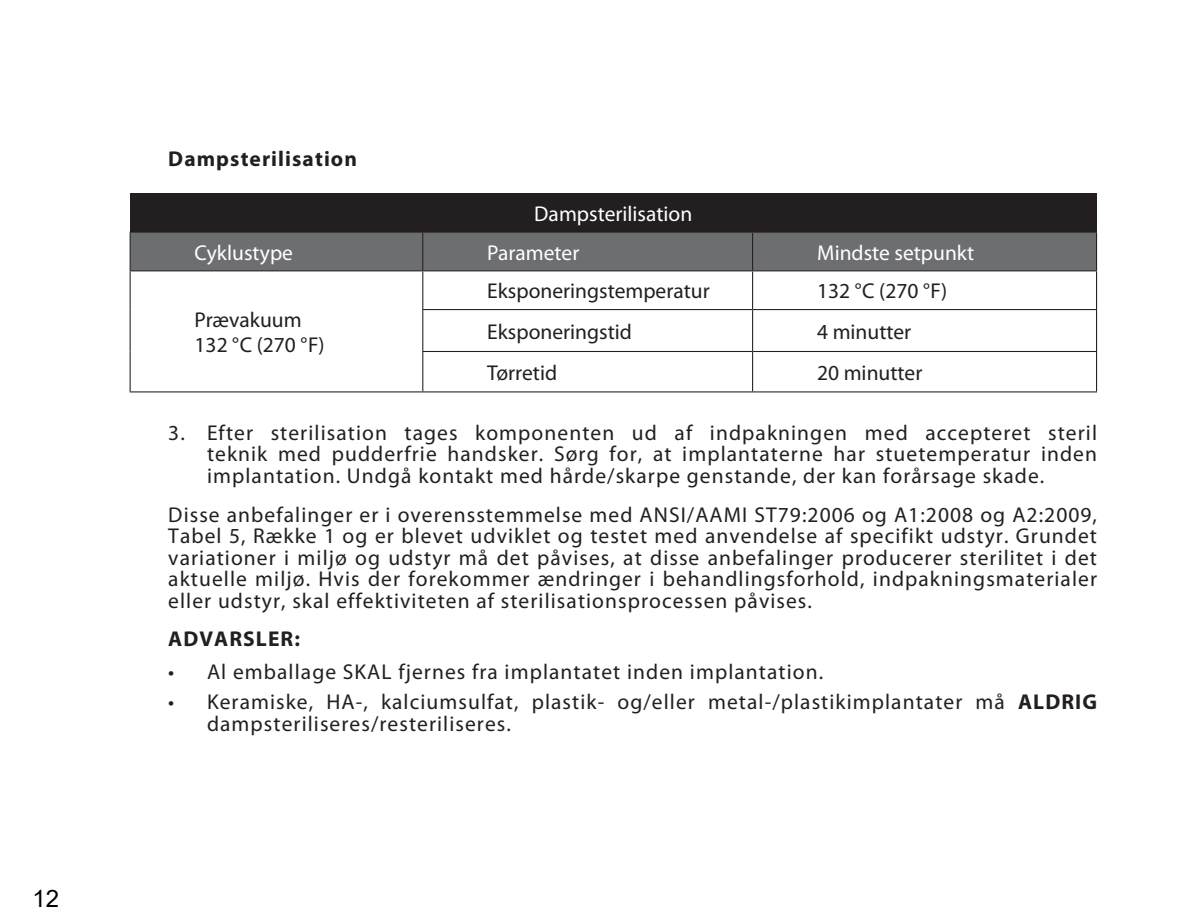
<style>
.page{position:relative;width:1188px;height:918px;background:#fff}
.page>*{position:absolute;margin:0;border:0;box-sizing:border-box;transform-origin:0 0}
.t1{font:24px "Arial";color:#000}
.t2{font:21.45px/21.5px "Myriad Pro";letter-spacing:.05em;color:#231f20;text-align:justify}
.t3{font:21.45px/25.8px "Myriad Pro";color:#231f20}
.t4{font:21.45px "Myriad Pro";color:#fff}
.t5{font:700 21.45px "Myriad Pro";letter-spacing:.05em;color:#231f20}
.s1{font-weight:700}
</style>
<div class="page">
<div style="left:130px;top:193px;width:967px;height:39px;background:#231f20"></div>
<div style="left:131px;top:233px;width:965px;height:37px;background:#6d6e70"></div>
<hr style="left:130px;top:233px;width:1px;height:37px;background:#231f20">
<hr style="left:130px;top:232px;width:293px;height:1px;background:#231f20">
<hr style="left:422px;top:233px;width:1px;height:37px;background:#231f20">
<hr style="left:423px;top:232px;width:330px;height:1px;background:#231f20">
<hr style="left:752px;top:233px;width:1px;height:37px;background:#231f20">
<hr style="left:1096px;top:233px;width:1px;height:37px;background:#231f20">
<hr style="left:753px;top:232px;width:344px;height:1px;background:#231f20">
<hr style="left:130px;top:271px;width:1px;height:39px;background:#231f20">
<hr style="left:130px;top:310px;width:1px;height:41px;background:#231f20">
<hr style="left:130px;top:351px;width:1px;height:40px;background:#231f20">
<hr style="left:130px;top:270px;width:293px;height:1px;background:#231f20">
<hr style="left:130px;top:391px;width:293px;height:1px;background:#231f20">
<hr style="left:422px;top:271px;width:1px;height:38px;background:#231f20">
<hr style="left:423px;top:270px;width:330px;height:1px;background:#231f20">
<hr style="left:752px;top:271px;width:1px;height:38px;background:#231f20">
<hr style="left:1096px;top:271px;width:1px;height:38px;background:#231f20">
<hr style="left:753px;top:270px;width:344px;height:1px;background:#231f20">
<hr style="left:422px;top:310px;width:1px;height:41px;background:#231f20">
<hr style="left:422px;top:309px;width:331px;height:1px;background:#231f20">
<hr style="left:752px;top:310px;width:1px;height:41px;background:#231f20">
<hr style="left:1096px;top:310px;width:1px;height:41px;background:#231f20">
<hr style="left:753px;top:309px;width:344px;height:1px;background:#231f20">
<hr style="left:422px;top:352px;width:1px;height:39px;background:#231f20">
<hr style="left:422px;top:351px;width:331px;height:1px;background:#231f20">
<hr style="left:423px;top:391px;width:330px;height:1px;background:#231f20">
<hr style="left:752px;top:352px;width:1px;height:39px;background:#231f20">
<hr style="left:1096px;top:352px;width:1px;height:39px;background:#231f20">
<hr style="left:753px;top:351px;width:344px;height:1px;background:#231f20">
<hr style="left:753px;top:391px;width:344px;height:1px;background:#231f20">
<p class="t1" style="left:32px;top:882px;width:28px">12</p>
<p class="t5" style="left:168px;top:150px;width:190px">Dampsterilisation</p>
<p class="t4" style="left:534px;top:205px;width:160px">Dampsterilisation</p>
<p class="t4" style="left:195px;top:244px;width:100px">Cyklustype</p>
<p class="t4" style="left:487px;top:244px;width:94px">Parameter</p>
<p class="t4" style="left:817px;top:244px;width:159px">Mindste setpunkt</p>
<p class="t3" style="left:195px;top:308px;width:131px">Prævakuum<br>132 °C (270 °F)</p>
<p class="t3" style="left:487px;top:280px;width:224px">Eksponeringstemperatur</p>
<p class="t2" style="left:817px;top:282px;width:131px">132 °C (270 °F)</p>
<p class="t3" style="left:487px;top:320px;width:146px">Eksponeringstid</p>
<p class="t3" style="left:817px;top:320px;width:96px">4 minutter</p>
<p class="t3" style="left:487px;top:362px;width:71px">Tørretid</p>
<p class="t3" style="left:817px;top:362px;width:107px">20 minutter</p>
<p class="t2" style="left:207px;top:424px;width:892px;text-indent:-39px">3. Efter sterilisation tages komponenten ud af indpakningen med accepteret steril teknik med pudderfrie handsker. Sørg for, at implantaterne har stuetemperatur inden implantation. Undgå kontakt med hårde/skarpe genstande, der kan forårsage skade.</p>
<p class="t2" style="left:168px;top:506px;width:930px">Disse anbefalinger er i overensstemmelse med ANSI/AAMI ST79:2006 og A1:2008 og A2:2009, Tabel 5, Række 1 og er blevet udviklet og testet med anvendelse af specifikt udstyr. Grundet variationer i miljø og udstyr må det påvises, at disse anbefalinger producerer sterilitet i det aktuelle miljø. Hvis der forekommer ændringer i behandlingsforhold, indpakningsmaterialer eller udstyr, skal effektiviteten af sterilisationsprocessen påvises.</p>
<p class="t5" style="left:168px;top:631px;width:133px">ADVARSLER:</p>
<p class="t2" style="left:168px;top:663px;width:656px">• Al emballage SKAL fjernes fra implantatet inden implantation.</p>
<p class="t2" style="left:207px;top:693px;width:892px;text-indent:-39px">• Keramiske, HA-, kalciumsulfat, plastik- og/eller metal-/plastikimplantater må <span class="s1">ALDRIG </span>dampsteriliseres/resteriliseres.</p>
</div>
